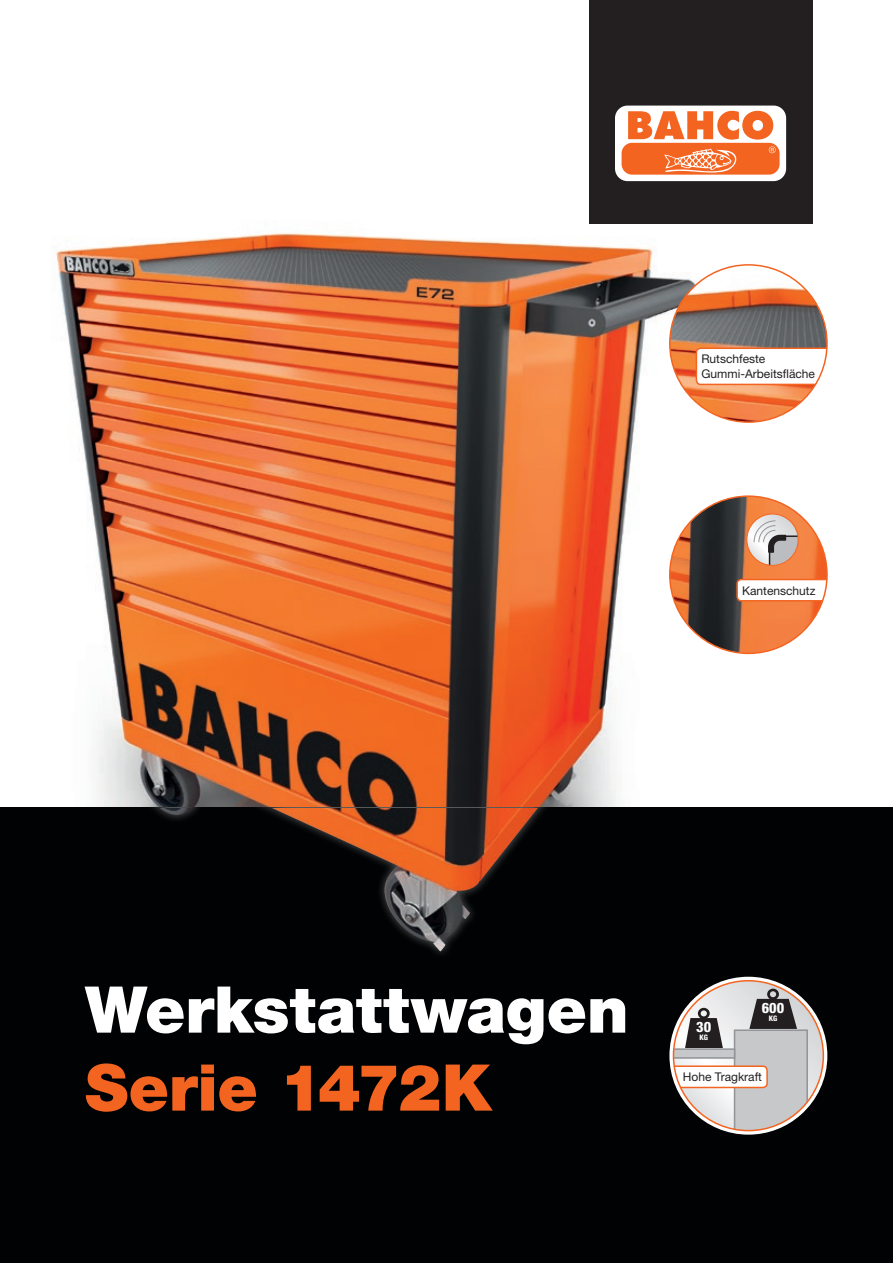
<style>
.page{position:relative;width:893px;height:1263px;background:#fff}
.page>*{position:absolute;margin:0;border:0;box-sizing:border-box;transform-origin:0 0}
.t1{font:900 64.5px "Helvetica Neue LT Pro";letter-spacing:-.005em;color:#fff}
.t2{font:900 64.5px "Helvetica Neue LT Pro";letter-spacing:-.005em;color:#f36421}
.t3{font:800 condensed 14.4px "Helvetica Neue LT Pro";color:#fff}
.t4{font:12px/14.4px "Helvetica Neue LT Pro";color:#231f20}
.t5{font:800 condensed 7.5px "Helvetica Neue LT Pro";color:#fff}
</style>
<div class="page">
<hr style="left:0;top:0;width:1px;height:287px;background:#231f20">
<img style="left:0;top:205px;width:697px;height:603px">
<div style="left:0;top:808px;width:893px;height:455px;background:#010203"></div>
<img style="left:160px;top:808px;width:378px;height:144px">
<div style="left:589px;top:0;width:223px;height:223px;background:#231f20"></div>
<div style="left:615px;top:106px;width:171px;height:75px;background:#fff;border-radius:13px"></div>
<div style="left:622px;top:143px;width:158px;height:32px;background:#f36421;border-radius:11px"></div>
<svg style="left:664px;top:149px;width:73px;height:24px"></svg>
<svg style="left:769px;top:146px;width:7px;height:7px"></svg>
<svg style="left:628px;top:111px;width:145px;height:29px"></svg>
<svg style="left:670px;top:496px;width:157px;height:157px"></svg>
<div style="left:746px;top:514px;width:52px;height:52px;border:1px solid #f36421;border-radius:50%"></div>
<svg style="left:670px;top:265px;width:157px;height:157px"></svg>
<svg style="left:669px;top:976px;width:159px;height:159px"></svg>
<p class="t4" style="left:701px;top:352px;width:115px">Rutschfeste<br>Gummi-Arbeitsfläche</p>
<p class="t4" style="left:742px;top:583px;width:75px">Kantenschutz</p>
<h1 class="t1" style="left:85px;top:971px;width:545px">Werkstattwagen</h1>
<h1 class="t2" style="left:85px;top:1049px;width:408px">Serie 1472K</h1>
<p class="t3" style="left:696px;top:1018px;width:17px">30</p>
<p class="t5" style="left:699px;top:1033px;width:10px">KG</p>
<p class="t3" style="left:762px;top:999px;width:24px">600</p>
<p class="t5" style="left:769px;top:1014px;width:10px">KG</p>
<p class="t4" style="left:683px;top:1069px;width:81px">Hohe Tragkraft</p>
</div>
